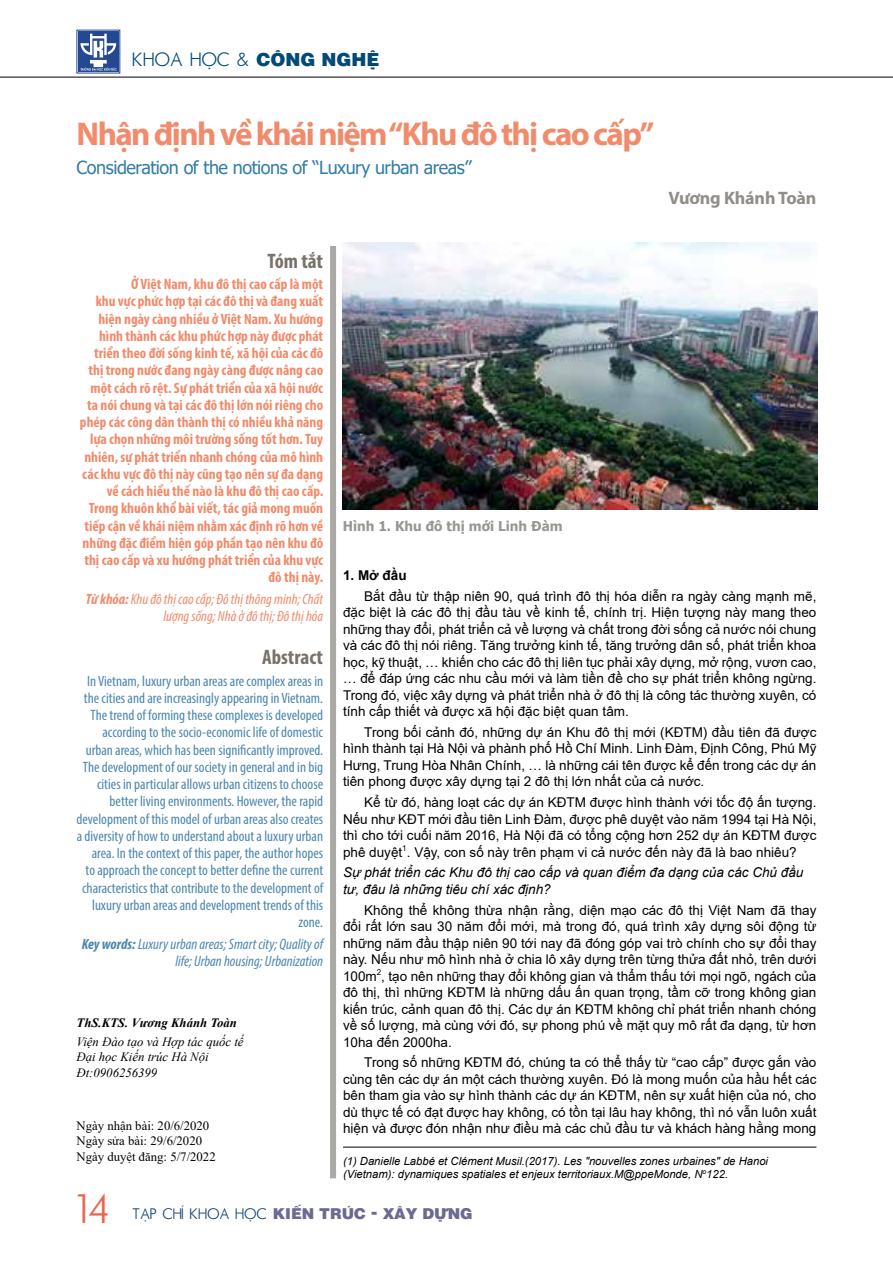
<style>
.page{position:relative;width:893px;height:1263px;background:#fff}
.page>*{position:absolute;margin:0;border:0;box-sizing:border-box;transform-origin:0 0}
.t1{font:39px "Vn Futura";color:#ea644b}
.t2{font:700 33px "Myriad Pro";letter-spacing:-.05em;color:#f18b6b}
.t3{font:700 condensed 21px "Myriad Pro";color:#79726b}
.t4{font:18px "Tahoma";letter-spacing:-.025em;color:#337da7}
.t5{font:18px "Vn Futura";color:#004a78}
.t6{font:700 18px "Myriad Pro";letter-spacing:-.01em;color:#918d88}
.t7{font:condensed 15px/17.2px "Myriad Pro";color:#4c87af;text-align:right}
.t8{font:700 condensed 15px/17.2px "Myriad Pro";color:#f18b6b;text-align:right}
.t9{font:italic condensed 15px/17.2px "Myriad Pro";color:#4c87af;text-align:right}
.t10{font:italic condensed 15px/17.2px "Myriad Pro";color:#f18b6b;text-align:right}
.t11{font:900 15px "Vn Switz";color:#6c6a91}
.t12{font:13.5px/16.5px "Arial";color:#000;text-align:justify}
.t13{font:italic 13.5px/16.5px "Arial";color:#000}
.t14{font:700 13.5px "Tahoma";color:#999691}
.t15{font:700 13.5px "Arial";color:#000}
.t16{font:12.75px/15.8px "Times New Roman";color:#000}
.t17{font:italic 12.75px/15.8px "Times New Roman";color:#000}
.t18{font:italic 700 12.75px "Times New Roman";color:#000}
.t19{font:italic 11.25px/13.5px "Arial";color:#000}
.s1{font-family:"Vn Switz";font-weight:900}
.s2{font-weight:700}
.s3{font-family:"Vn Futura";font-weight:400;font-size:14.25px;color:#0a3d6c}
</style>
<div class="page">
<div style="left:78px;top:31px;width:41px;height:41px;background:#244990"></div>
<svg style="left:80px;top:34px;width:37px;height:37px"></svg>
<hr style="left:0;top:77px;width:893px;height:1px;background:#000">
<div style="left:330px;top:246px;width:6px;height:932px;background:#aba9a5"></div>
<hr style="left:343px;top:1147px;width:473px;height:1px;background:#000">
<img style="left:343px;top:242px;width:474px;height:268px">
<h3 class="t5" style="left:133px;top:46px;width:248px">KHOA H“C &amp; <span class="s1">C«NG NGHª</span></h3>
<h2 class="t2" style="left:77px;top:112px;width:579px">Nhận định về khái niệm “Khu đô thị cao cấp”</h2>
<h3 class="t4" style="left:77px;top:156px;width:397px">Consideration of the notions of “Luxury urban areas”</h3>
<h3 class="t6" style="left:668px;top:186px;width:149px">Vương Khánh Toàn</h3>
<h3 class="t3" style="left:267px;top:247px;width:57px">Tóm tắt</h3>
<p class="t8" style="left:80px;top:275px;width:245px">Ở Việt Nam, khu đô thị cao cấp là một<br>khu vực phức hợp tại các đô thị và đang xuất hiện ngày càng nhiều ở Việt Nam. Xu hướng hình thành các khu phức hợp này được phát triển theo đời sống kinh tế, xã hội của các đô thị trong nước đang ngày càng được nâng cao một cách rõ rệt. Sự phát triển của xã hội nước ta nói chung và tại các đô thị lớn nói riêng cho phép các công dân thành thị có nhiều khả năng lựa chọn những môi trường sống tốt hơn. Tuy nhiên, sự phát triển nhanh chóng của mô hình các khu vực đô thị này cũng tạo nên sự đa dạng về cách hiểu thế nào là khu đô thị cao cấp.<br>Trong khuôn khổ bài viết, tác giả mong muốn tiếp cận về khái niệm nhằm xác định rõ hơn về những đặc điểm hiện góp phần tạo nên khu đô thị cao cấp và xu hướng phát triển của khu vực đô thị này.</p>
<p class="t10" style="left:86px;top:590px;width:239px"><span class="s2">Từ khóa:</span> Khu đô thị cao cấp; Đô thị thông minh; Chất lượng sống; Nhà ở đô thị; Đô thị hóa</p>
<h3 class="t3" style="left:262px;top:644px;width:63px">Abstract</h3>
<p class="t7" style="left:77px;top:672px;width:248px">In Vietnam, luxury urban areas are complex areas in the cities and are increasingly appearing in Vietnam.<br>The trend of forming these complexes is developed according to the socio-economic life of domestic urban areas, which has been significantly improved.<br>The development of our society in general and in big cities in particular allows urban citizens to choose better living environments. However, the rapid development of this model of urban areas also creates a diversity of how to understand about a luxury urban area. In the context of this paper, the author hopes<br>to approach the concept to better define the current characteristics that contribute to the development of luxury urban areas and development trends of this zone.</p>
<p class="t9" style="left:82px;top:935px;width:243px"><span class="s2">Key words:</span> Luxury urban areas; Smart city; Quality of life; Urban housing; Urbanization</p>
<p class="t18" style="left:77px;top:1014px;width:162px">ThS.KTS. Vương Khánh Toàn</p>
<p class="t17" style="left:77px;top:1033px;width:168px">Viện Đào tạo và Hợp tác quốc tế<br>Đại học Kiến trúc Hà Nội<br>Đt:0906256399</p>
<p class="t16" style="left:77px;top:1117px;width:141px">Ngày nhận bài: 20/6/2020<br>Ngày sửa bài: 29/6/2020<br>Ngày duyệt đăng: 5/7/2022</p>
<p class="t14" style="left:343px;top:516px;width:221px">Hình 1. Khu đô thị mới Linh Đàm</p>
<p class="t15" style="left:343px;top:566px;width:65px">1. Mở đầu</p>
<p class="t12" style="left:343px;top:587px;width:475px;text-indent:21px">Bắt đầu từ thập niên 90, quá trình đô thị hóa diễn ra ngày càng mạnh mẽ, đặc biệt là các đô thị đầu tàu về kinh tế, chính trị. Hiện tượng này mang theo những thay đổi, phát triển cả về lượng và chất trong đời sống cả nước nói chung và các đô thị nói riêng. Tăng trưởng kinh tế, tăng trưởng dân số, phát triển khoa học, kỹ thuật, … khiến cho các đô thị liên tục phải xây dựng, mở rộng, vươn cao, … để đáp ứng các nhu cầu mới và làm tiền đề cho sự phát triển không ngừng.<br>Trong đó, việc xây dựng và phát triển nhà ở đô thị là công tác thường xuyên, có tính cấp thiết và được xã hội đặc biệt quan tâm.</p>
<p class="t12" style="left:343px;top:724px;width:475px;text-indent:21px">Trong bối cảnh đó, những dự án Khu đô thị mới (KĐTM) đầu tiên đã được hình thành tại Hà Nội và phành phố Hồ Chí Minh. Linh Đàm, Định Công, Phú Mỹ Hưng, Trung Hòa Nhân Chính, … là những cái tên được kể đến trong các dự án tiên phong được xây dựng tại 2 đô thị lớn nhất của cả nước.</p>
<p class="t12" style="left:343px;top:794px;width:475px;text-indent:21px">Kể từ đó, hàng loạt các dự án KĐTM được hình thành với tốc độ ấn tượng.<br>Nếu như KĐT mới đầu tiên Linh Đàm, được phê duyệt vào năm 1994 tại Hà Nội, thì cho tới cuối năm 2016, Hà Nội đã có tổng cộng hơn 252 dự án KĐTM được phê duyệt<sup>1</sup>. Vậy, con số này trên phạm vi cả nước đến này đã là bao nhiêu?</p>
<p class="t13" style="left:343px;top:865px;width:462px">Sự phát triển các Khu đô thị cao cấp và quan điểm đa dạng của các Chủ đầu tư, đâu là những tiêu chí xác định?</p>
<p class="t12" style="left:343px;top:901px;width:475px;text-indent:21px">Không thể không thừa nhận rằng, diện mạo các đô thị Việt Nam đã thay đổi rất lớn sau 30 năm đổi mới, mà trong đó, quá trình xây dựng sôi động từ những năm đầu thập niên 90 tới nay đã đóng góp vai trò chính cho sự đổi thay này. Nếu như mô hình nhà ở chia lô xây dựng trên từng thửa đất nhỏ, trên dưới 100m<sup>2</sup>, tạo nên những thay đổi không gian và thẩm thấu tới mọi ngõ, ngách của đô thị, thì những KĐTM là những dấu ấn quan trọng, tầm cỡ trong không gian kiến trúc, cảnh quan đô thị. Các dự án KĐTM không chỉ phát triển nhanh chóng về số lượng, mà cùng với đó, sự phong phú về mặt quy mô rất đa dạng, từ hơn 10ha đến 2000ha.</p>
<p class="t12" style="left:343px;top:1054px;width:475px;text-indent:21px">Trong số những KĐTM đó, chúng ta có thể thấy từ “cao cấp” được gắn vào cùng tên các dự án một cách thường xuyên. Đó là mong muốn của hầu hết các bên tham gia vào sự hình thành các dự án KĐTM, nên sự xuất hiện của nó, cho dù thực tế có đạt được hay không, có tồn tại lâu hay không, thì nó vẫn luôn xuất hiện và được đón nhận như điều mà các chủ đầu tư và khách hàng hằng mong</p>
<p class="t19" style="left:343px;top:1154px;width:427px">(1) Danielle Labbé et Clément Musil.(2017). Les "nouvelles zones urbaines" de Hanoi (Vietnam): dynamiques spatiales et enjeux territoriaux.M@ppeMonde, N<sup>o</sup>122.</p>
<h1 class="t1" style="left:77px;top:1178px;width:35px">14</h1>
<p class="t11" style="left:133px;top:1203px;width:341px"><span class="s3">T„P CHŠ KHOA H“C</span> KI¦N TR”C - XŸY D¼NG</p>
</div>
